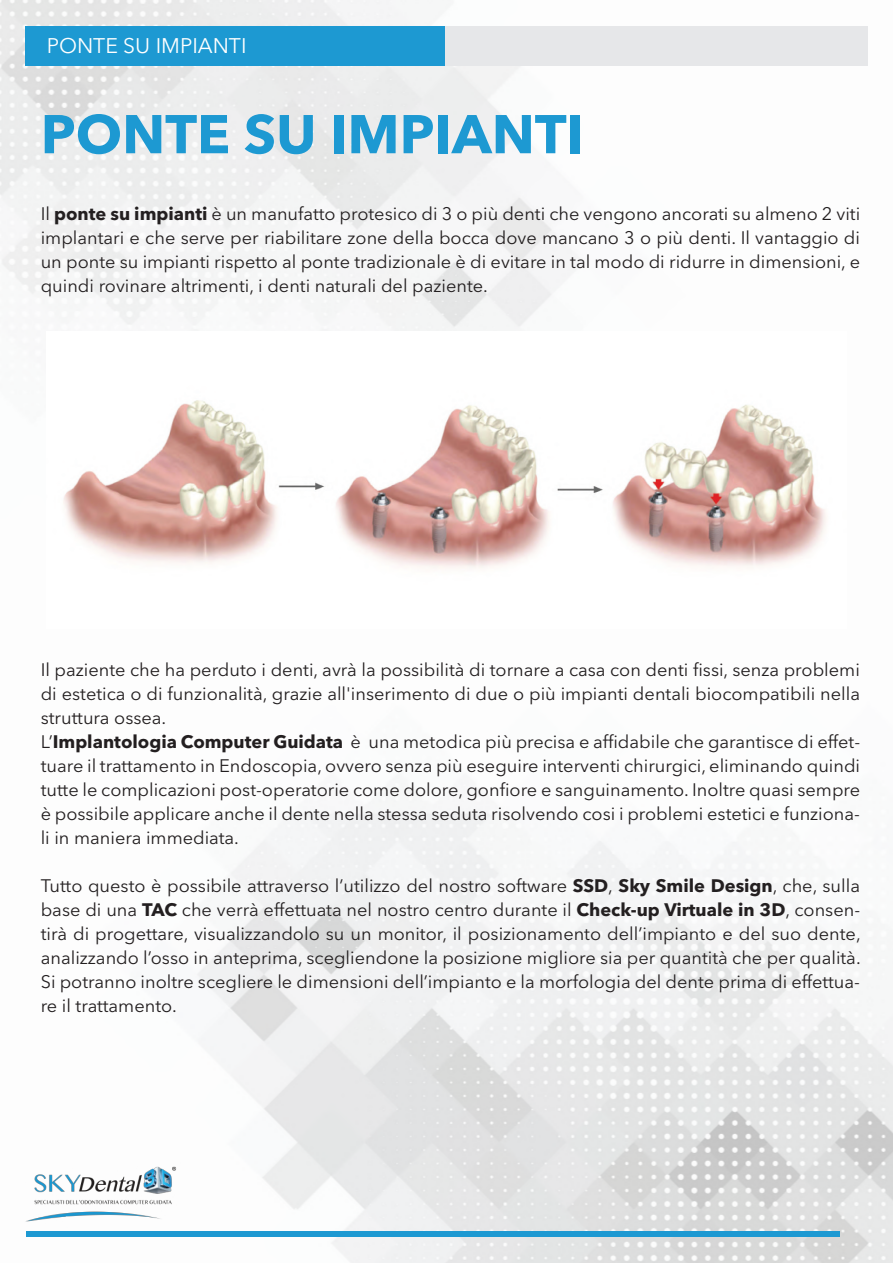
<style>
.page{position:relative;width:893px;height:1263px;background:#fff}
.page>*{position:absolute;margin:0;border:0;box-sizing:border-box;transform-origin:0 0}
.t1{font:700 54px "Avenir Next LT Pro";color:#1d99d2}
.t2{font:21px "Avenir Next LT Pro";color:#fff}
.t3{font:18px/24px "Avenir Next LT Pro";color:#231f20;text-align:justify}
.s1{font-weight:700}
</style>
<div class="page">
<img style="left:0;top:0;width:893px;height:1263px">
<div style="left:25px;top:26px;width:420px;height:39px;background:#1d99d2"></div>
<div style="left:445px;top:26px;width:423px;height:40px;background:#e6e7e9"></div>
<img style="left:9px;top:1159px;width:186px;height:68px">
<div style="left:26px;top:1231px;width:813px;height:5px;background:#1d99d2"></div>
<img style="left:47px;top:332px;width:799px;height:296px">
<p class="t2" style="left:47px;top:33px;width:201px">PONTE SU IMPIANTI</p>
<h1 class="t1" style="left:41px;top:101px;width:545px">PONTE SU IMPIANTI</h1>
<p class="t3" style="left:41px;top:202px;width:821px">Il <span class="s1">ponte su impianti</span> è un manufatto protesico di 3 o più denti che vengono ancorati su almeno 2 viti implantari e che serve per riabilitare zone della bocca dove mancano 3 o più denti. Il vantaggio di un ponte su impianti rispetto al ponte tradizionale è di evitare in tal modo di ridurre in dimensioni, e quindi rovinare altrimenti, i denti naturali del paziente.</p>
<p class="t3" style="left:41px;top:658px;width:821px;text-align:left">Il paziente che ha perduto i denti, avrà la possibilità di tornare a casa con denti fissi, senza problemi di estetica o di funzionalità, grazie all'inserimento di due o più impianti dentali biocompatibili nella struttura ossea.<br>L’<span class="s1">Implantologia Computer Guidata</span> è una metodica più precisa e affidabile che garantisce di effet&shy;tuare il trattamento in Endoscopia, ovvero senza più eseguire interventi chirurgici, eliminando quindi tutte le complicazioni post-operatorie come dolore, gonfiore e sanguinamento. Inoltre quasi sempre è possibile applicare anche il dente nella stessa seduta risolvendo cosi i problemi estetici e funziona&shy;li in maniera immediata.</p>
<p class="t3" style="left:41px;top:874px;width:821px">Tutto questo è possibile attraverso l’utilizzo del nostro software <span class="s1">SSD</span>, <span class="s1">Sky Smile Design</span>, che, sulla base di una <span class="s1">TAC</span> che verrà effettuata nel nostro centro durante il <span class="s1">Check-up Virtuale in 3D</span>, consen&shy;tirà di progettare, visualizzandolo su un monitor, il posizionamento dell’impianto e del suo dente, analizzando l’osso in anteprima, scegliendone la posizione migliore sia per quantità che per qualità.<br>Si potranno inoltre scegliere le dimensioni dell’impianto e la morfologia del dente prima di effettua&shy;re il trattamento.</p>
</div>
